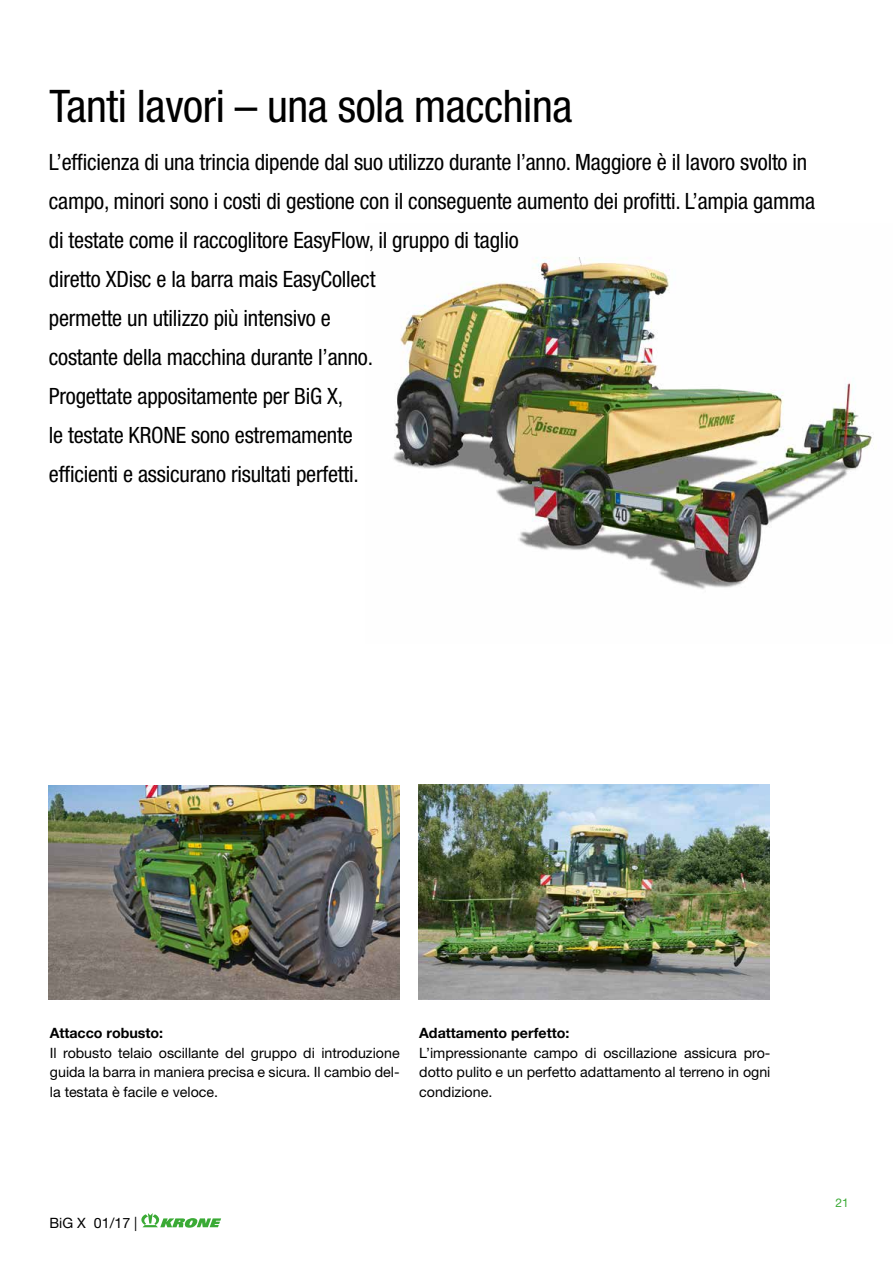
<style>
.page{position:relative;width:893px;height:1263px;background:#fff}
.page>*{position:absolute;margin:0;border:0;box-sizing:border-box;transform-origin:0 0}
.t1{font:condensed 45px "Helvetica Neue LTW1 G";letter-spacing:-.01em;color:#000}
.t2{font:condensed 22.5px/39px "Helvetica Neue LTW1 G";letter-spacing:-.01em;color:#000}
.t3{font:14.25px/19.5px "Helvetica Neue LTW1 G";color:#000;text-align:justify}
.t4{font:700 14.25px "Helvetica Neue LTW1 G";color:#000}
.t5{font:12px "Helvetica Neue LTW1 G";color:#3aaa35}
</style>
<div class="page">
<img style="left:393px;top:257px;width:479px;height:332px">
<img style="left:49px;top:785px;width:351px;height:215px">
<img style="left:418px;top:785px;width:351px;height:215px">
<svg style="left:141px;top:1213px;width:80px;height:15px"></svg>
<h1 class="t1" style="left:50px;top:79px;width:524px">Tanti lavori – una sola macchina</h1>
<p class="t2" style="left:49px;top:143px;width:768px">L’efficienza di una trincia dipende dal suo utilizzo durante l’anno. Maggiore è il lavoro svolto in campo, minori sono i costi di gestione con il conseguente aumento dei profitti. L’ampia gamma di testate come il raccoglitore EasyFlow, il gruppo di taglio<br>diretto XDisc e la barra mais EasyCollect<br>permette un utilizzo più intensivo e<br>costante della macchina durante l’anno.<br>Progettate appositamente per BiG X,<br>le testate KRONE sono estremamente<br>efficienti e assicurano risultati perfetti.</p>
<p class="t4" style="left:50px;top:1024px;width:115px">Attacco robusto:</p>
<p class="t3" style="left:50px;top:1043px;width:351px">Il robusto telaio oscillante del gruppo di introduzione guida la barra in maniera precisa e sicura. Il cambio del&shy;la testata è facile e veloce.</p>
<p class="t4" style="left:419px;top:1024px;width:152px">Adattamento perfetto:</p>
<p class="t3" style="left:419px;top:1043px;width:353px">L’impressionante campo di oscillazione assicura pro&shy;dotto pulito e un perfetto adattamento al terreno in ogni condizione.</p>
<p class="t3" style="left:50px;top:1213px;width:89px">BiG X 01/17 |</p>
<p class="t5" style="left:836px;top:1195px;width:15px">21</p>
</div>
